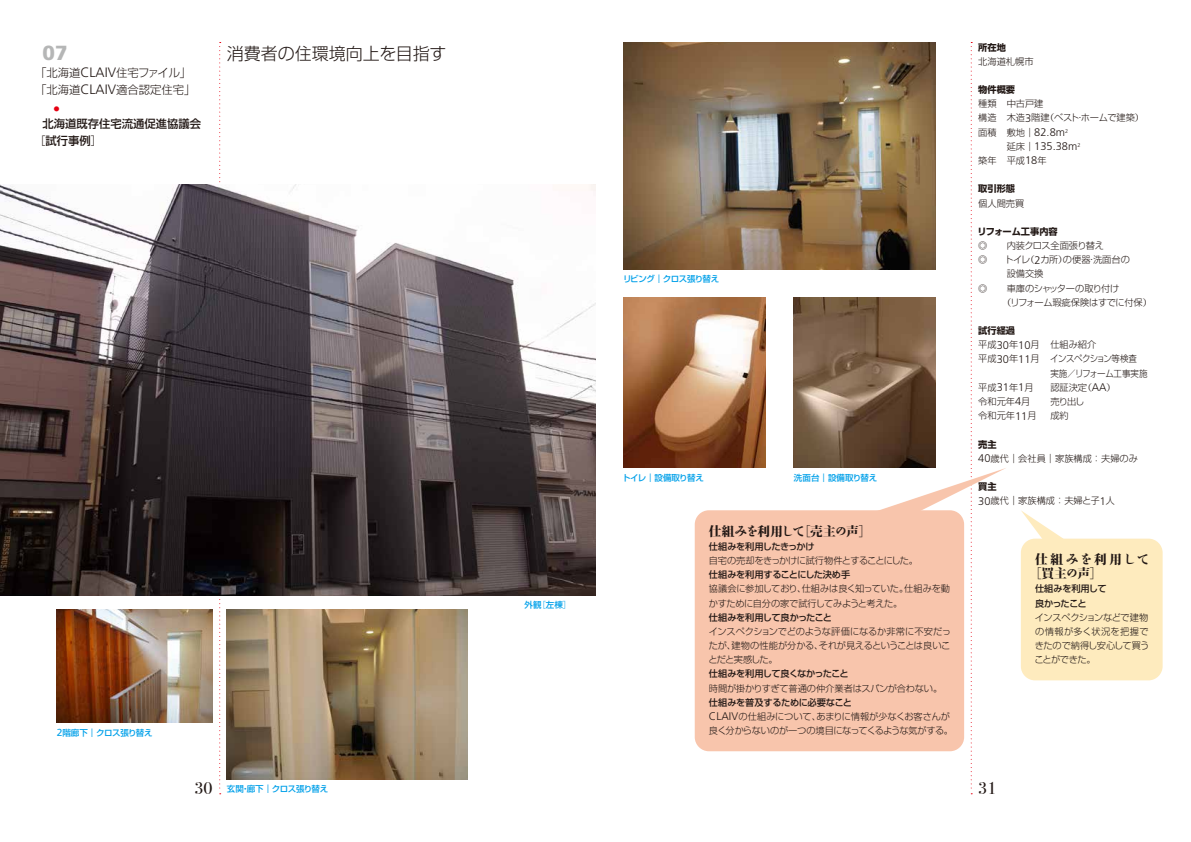
<style>
.page{position:relative;width:1191px;height:842px;background:#fff}
.page>*{position:absolute;margin:0;border:0;box-sizing:border-box;transform-origin:0 0}
.t1{font:900 20.4px "Frutiger";color:#b5b6b6}
.t2{font:300 17px "Shin Go Pro";color:#221815}
.t3{font:17px "Bodoni Svty Two ITCTT";color:#221815}
.t4{font:800 12.8px/14.2px "Koz Min Pro";color:#221815}
.t5{font:300 11.3px/17px "Shin Go Pro";color:#221815}
.t6{font:500 11.3px/17px "Shin Go Pro";color:#221815}
.t7{font:300 11.1px "Frutiger";color:#221815}
.t8{font:300 9.2px/14.2px "Shin Go Pro";letter-spacing:-.02em;color:#221815}
.t9{font:300 9.2px/14.2px "Shin Go Pro";color:#221815}
.t10{font:500 9.2px/14.2px "Shin Go Pro";letter-spacing:-.03em;color:#221815}
.t11{font:300 9.2px "Shin Go Pro";letter-spacing:-.055em;color:#221815}
.t12{font:700 9.2px "Shin Go Pro";color:#221815}
.t13{font:500 9.2px "Shin Go Pro";letter-spacing:-.055em;color:#221815}
.t14{font:300 9.2px "Shin Go Pro";letter-spacing:-.02em;color:#221815;scale:.92 1}
.t15{font:300 9.2px "Shin Go Pro";letter-spacing:-.04em;color:#221815}
.t16{font:500 8.5px "Shin Go Pro";letter-spacing:-.045em;color:#00a0e9}
.t17{font:500 8.5px "Shin Go Pro";color:#00a0e9}
.t18{font:500 8.5px "Shin Go Pro";letter-spacing:-.065em;color:#00a0e9}
.s1{font-family:"Frutiger";font-size:13.6px}
.s2{font-weight:300}
.s3{font-family:"Frutiger";font-weight:400;font-size:10.2px}
.s4{font-family:"Frutiger";font-size:11.1px}
.s5{font-family:"Koz Min Pro";font-weight:500}
.s6{font-family:"Shin Go Pro";font-size:9.2px}
.s7{font-weight:700}
.s8{font-family:"Shuuei 3 Std"}
.s9{font-weight:500}
</style>
<div class="page">
<img style="left:0;top:42px;width:1163px;height:753px">
<h1 class="t1" style="left:43px;top:41px;width:26px">07</h1>
<p class="t5" style="left:35px;top:62px;width:162px">「北海道<span class="s1">CLAIV</span>住宅ファイル」「北海道<span class="s1">CLAIV</span>適合認定住宅」</p>
<p class="t6" style="left:34px;top:113px;width:169px;text-indent:9px">北海道既存住宅流通促進協議会<span class="s2">［</span>試行事例<span class="s2">］</span></p>
<p class="t16" style="left:57px;top:725px;width:97px"><span class="s3">2</span>階廊下｜クロス張り替え</p>
<h2 class="t2" style="left:227px;top:39px;width:221px">消費者の住環境向上を目指す</h2>
<p class="t12" style="left:978px;top:40px;width:29px">所在地</p>
<p class="t8" style="left:978px;top:53px;width:57px">北海道札幌市</p>
<p class="t12" style="left:978px;top:82px;width:38px">物件概要</p>
<p class="t9" style="left:978px;top:96px;width:167px">種類 中古戸建<br>構造 木造<span class="s4">3</span>階建<span class="s5">（</span>ベスト・ホームで建築<span class="s5">）</span>面積 敷地｜<span class="s4">82.8m</span><sup>2</sup></p>
<p class="t7" style="left:1006px;top:140px;width:75px"><span class="s6">延床｜</span>135.38m<sup>2</sup></p>
<p class="t8" style="left:978px;top:152px;width:70px">築年 平成<span class="s4">18</span>年</p>
<p class="t12" style="left:978px;top:182px;width:38px">取引形態</p>
<p class="t8" style="left:978px;top:195px;width:48px">個人間売買</p>
<p class="t12" style="left:977px;top:224px;width:82px">リフォーム工事内容</p>
<p class="t8" style="left:978px;top:237px;width:11px">◎</p>
<p class="t15" style="left:1006px;top:238px;width:99px">内装クロス全面張り替え</p>
<p class="t8" style="left:978px;top:251px;width:11px">◎</p>
<p class="t9" style="left:1004px;top:252px;width:127px">トイレ<span class="s5">（</span><span class="s4">2</span>カ所<span class="s5">）</span>の便器・洗面台の設備交換</p>
<p class="t8" style="left:978px;top:280px;width:11px">◎</p>
<p class="t8" style="left:1002px;top:280px;width:151px;text-indent:5px">車庫のシャッターの取り付け<br><span class="s5">（</span>リフォーム瑕疵保険はすでに付保<span class="s5">）</span></p>
<p class="t12" style="left:978px;top:323px;width:38px">試行経過</p>
<p class="t8" style="left:978px;top:337px;width:120px">平成<span class="s4">30</span>年<span class="s4">10</span>月 仕組み紹介</p>
<p class="t11" style="left:978px;top:351px;width:160px">平成<span class="s4">30</span>年<span class="s4">11</span>月 インスペクション等検査</p>
<p class="t14" style="left:1050px;top:366px;width:107px">実施／リフォーム工事実施</p>
<p class="t8" style="left:978px;top:379px;width:57px">平成<span class="s4">31</span>年<span class="s4">1</span>月</p>
<p class="t8" style="left:1050px;top:379px;width:67px">認証決定<span class="s5">（</span><span class="s4">AA</span><span class="s5">）</span></p>
<p class="t8" style="left:978px;top:393px;width:54px">令和元年<span class="s4">4</span>月</p>
<p class="t8" style="left:1050px;top:393px;width:36px">売り出し</p>
<p class="t8" style="left:978px;top:407px;width:60px">令和元年<span class="s4">11</span>月</p>
<p class="t8" style="left:1050px;top:407px;width:20px">成約</p>
<p class="t9" style="left:978px;top:436px;width:161px"><span class="s7">売主<br></span><span class="s4">40</span>歳代｜会社員｜家族構成：夫婦のみ</p>
<p class="t9" style="left:978px;top:478px;width:138px"><span class="s7">買主<br></span><span class="s4">30</span>歳代｜家族構成：夫婦と子<span class="s4">1</span>人</p>
<p class="t16" style="left:623px;top:272px;width:98px">リビング｜クロス張り替え</p>
<p class="t18" style="left:622px;top:470px;width:83px">トイレ｜設備取り替え</p>
<p class="t17" style="left:794px;top:470px;width:85px">洗面台｜設備取り替え</p>
<p class="t16" style="left:524px;top:598px;width:48px">外観<span class="s2">［</span>左棟<span class="s2">］</span></p>
<h3 class="t4" style="left:709px;top:523px;width:164px">仕組<span class="s8">みを</span>利用<span class="s8">して</span>［売主<span class="s8">の</span>声］</h3>
<p class="t10" style="left:709px;top:538px;width:107px">仕組みを利用したきっかけ</p>
<p class="t11" style="left:709px;top:553px;width:211px">自宅の売却をきっかけに試行物件とすることにした。</p>
<p class="t10" style="left:709px;top:566px;width:143px">仕組みを利用することにした決め手</p>
<p class="t8" style="left:708px;top:581px;width:243px">協議会に参加しており、仕組みは良く知っていた。仕組みを動かすために自分の家で試行してみようと考えた。</p>
<p class="t10" style="left:709px;top:609px;width:125px">仕組みを利用して良かったこと</p>
<p class="t8" style="left:708px;top:623px;width:244px;text-align:justify">インスペクションでどのような評価になるか非常に不安だったが、建物の性能が分かる、それが見えるということは良いことだと実感した。</p>
<p class="t13" style="left:709px;top:666px;width:141px">仕組みを利用して良くなかったこと</p>
<p class="t8" style="left:709px;top:680px;width:235px">時間が掛かりすぎて普通の仲介業者はスパンが合わない。</p>
<p class="t8" style="left:709px;top:694px;width:246px"><span class="s9">仕組みを普及するために必要なこと<br></span><span class="s4">CLAIV</span>の仕組みについて、あまりに情報が少なくお客さんが良く分からないのが一つの境目になってくるような気がする。</p>
<h3 class="t4" style="left:1029px;top:551px;width:122px;text-indent:6px">仕組<span class="s8">みを</span>利用<span class="s8">して</span>［買主<span class="s8">の</span>声］</h3>
<p class="t10" style="left:1035px;top:581px;width:73px">仕組みを利用して良かったこと</p>
<p class="t8" style="left:1034px;top:609px;width:116px;text-align:justify">インスペクションなどで建物の情報が多く状況を把握できたので納得し安心して買うことができた。</p>
<h2 class="t3" style="left:194px;top:774px;width:20px">30</h2>
<h2 class="t3" style="left:978px;top:774px;width:20px">31</h2>
<p class="t16" style="left:227px;top:782px;width:103px">玄関・廊下｜クロス張り替え</p>
</div>
